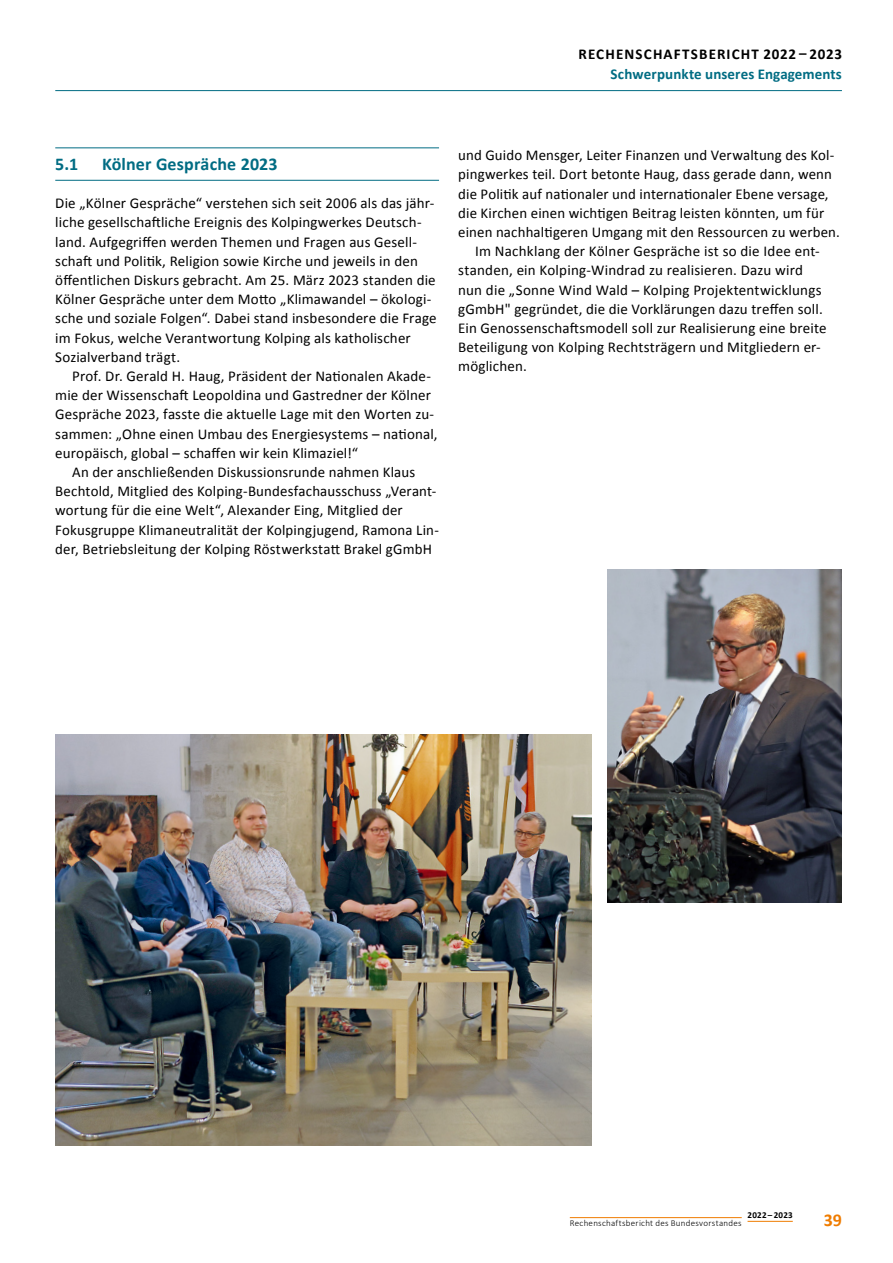
<style>
.page{position:relative;width:893px;height:1263px;background:#fff}
.page>*{position:absolute;margin:0;border:0;box-sizing:border-box;transform-origin:0 0}
.du_bold_12pt_Linien_o_und_u_gruen_dkl{font:700 18px "Calibri";letter-spacing:.01em;color:#006c83}
.t1{font:700 18px "Calibri";color:#ef7c00}
.du_Fließtext_regular{font:15px/19.2px "Calibri";letter-spacing:.01em;color:#000}
.Untertitel_20pt_ZAB_22pt_bold_tiefschwar{font:700 15px "Calibri";letter-spacing:.005em;color:#006c83}
.Untertitel_20pt_ZAB_22pt_bold_tiefschwar-2{font:700 15px "Calibri";letter-spacing:.075em;color:#000}
.t2{font:300 9px "Calibri";letter-spacing:.03em;color:#000}
.t3{font:700 9px "Calibri";letter-spacing:.03em;color:#000}
</style>
<div class="page">
<hr style="left:570px;top:1217px;width:172px;height:1px;background:#ef7c00">
<hr style="left:747px;top:1221px;width:46px;height:1px;background:#ef7c00">
<img style="left:55px;top:735px;width:537px;height:410px">
<hr style="left:55px;top:90px;width:787px;height:1px;background:#006c83">
<hr style="left:55px;top:148px;width:384px;height:1px;background:#006c83">
<hr style="left:55px;top:180px;width:384px;height:1px;background:#006c83">
<img style="left:608px;top:570px;width:234px;height:332px">
<p class="Untertitel_20pt_ZAB_22pt_bold_tiefschwar-2" style="left:578px;top:44px;width:265px">RECHENSCHAFTSBERICHT 2022 – 2023</p>
<p class="Untertitel_20pt_ZAB_22pt_bold_tiefschwar" style="left:610px;top:63px;width:233px">Schwerpunkte unseres Engagements</p>
<p class="du_bold_12pt_Linien_o_und_u_gruen_dkl" style="left:55px;top:151px;width:25px">5.1</p>
<p class="du_bold_12pt_Linien_o_und_u_gruen_dkl" style="left:102px;top:151px;width:177px">Kölner Gespräche 2023</p>
<p class="du_Fließtext_regular" style="left:55px;top:193px;width:383px">Die „Kölner Gespräche“ verstehen sich seit 2006 als das jähr&shy;liche gesellschaftliche Ereignis des Kolpingwerkes Deutsch&shy;land. Aufgegriffen werden Themen und Fragen aus Gesell&shy;schaft und Politik, Religion sowie Kirche und jeweils in den öffentlichen Diskurs gebracht. Am 25. März 2023 standen die Kölner Gespräche unter dem Motto „Klimawandel – ökologi&shy;sche und soziale Folgen“. Dabei stand insbesondere die Frage im Fokus, welche Verantwortung Kolping als katholischer Sozialverband trägt.</p>
<p class="du_Fließtext_regular" style="left:55px;top:366px;width:384px;text-indent:17px">Prof. Dr. Gerald H. Haug, Präsident der Nationalen Akade&shy;mie der Wissenschaft Leopoldina und Gastredner der Kölner Gespräche 2023, fasste die aktuelle Lage mit den Worten zu&shy;sammen: „Ohne einen Umbau des Energiesystems – national, europäisch, global – schaffen wir kein Klimaziel!“</p>
<p class="du_Fließtext_regular" style="left:55px;top:462px;width:385px;text-indent:17px">An der anschließenden Diskussionsrunde nahmen Klaus Bechtold, Mitglied des Kolping-Bundesfachausschuss „Verant&shy;wortung für die eine Welt“, Alexander Eing, Mitglied der Fokusgruppe Klimaneutralität der Kolpingjugend, Ramona Lin&shy;der, Betriebsleitung der Kolping Röstwerkstatt Brakel gGmbH</p>
<p class="du_Fließtext_regular" style="left:458px;top:145px;width:383px">und Guido Mensger, Leiter Finanzen und Verwaltung des Kol&shy;pingwerkes teil. Dort betonte Haug, dass gerade dann, wenn die Politik auf nationaler und internationaler Ebene versage, die Kirchen einen wichtigen Beitrag leisten könnten, um für einen nachhaltigeren Umgang mit den Ressourcen zu werben.</p>
<p class="du_Fließtext_regular" style="left:458px;top:241px;width:370px;text-indent:17px">Im Nachklang der Kölner Gespräche ist so die Idee ent&shy;standen, ein Kolping-Windrad zu realisieren. Dazu wird nun die „Sonne Wind Wald – Kolping Projektentwicklungs gGmbH" gegründet, die die Vorklärungen dazu treffen soll.<br>Ein Genossenschaftsmodell soll zur Realisierung eine breite Beteiligung von Kolping Rechtsträgern und Mitgliedern er&shy;möglichen.</p>
<p class="t3" style="left:747px;top:1209px;width:47px">2022 – 2023</p>
<p class="t2" style="left:570px;top:1217px;width:173px">Rechenschaftsbericht des Bundesvorstandes</p>
<p class="t1" style="left:824px;top:1207px;width:20px">39</p>
</div>
